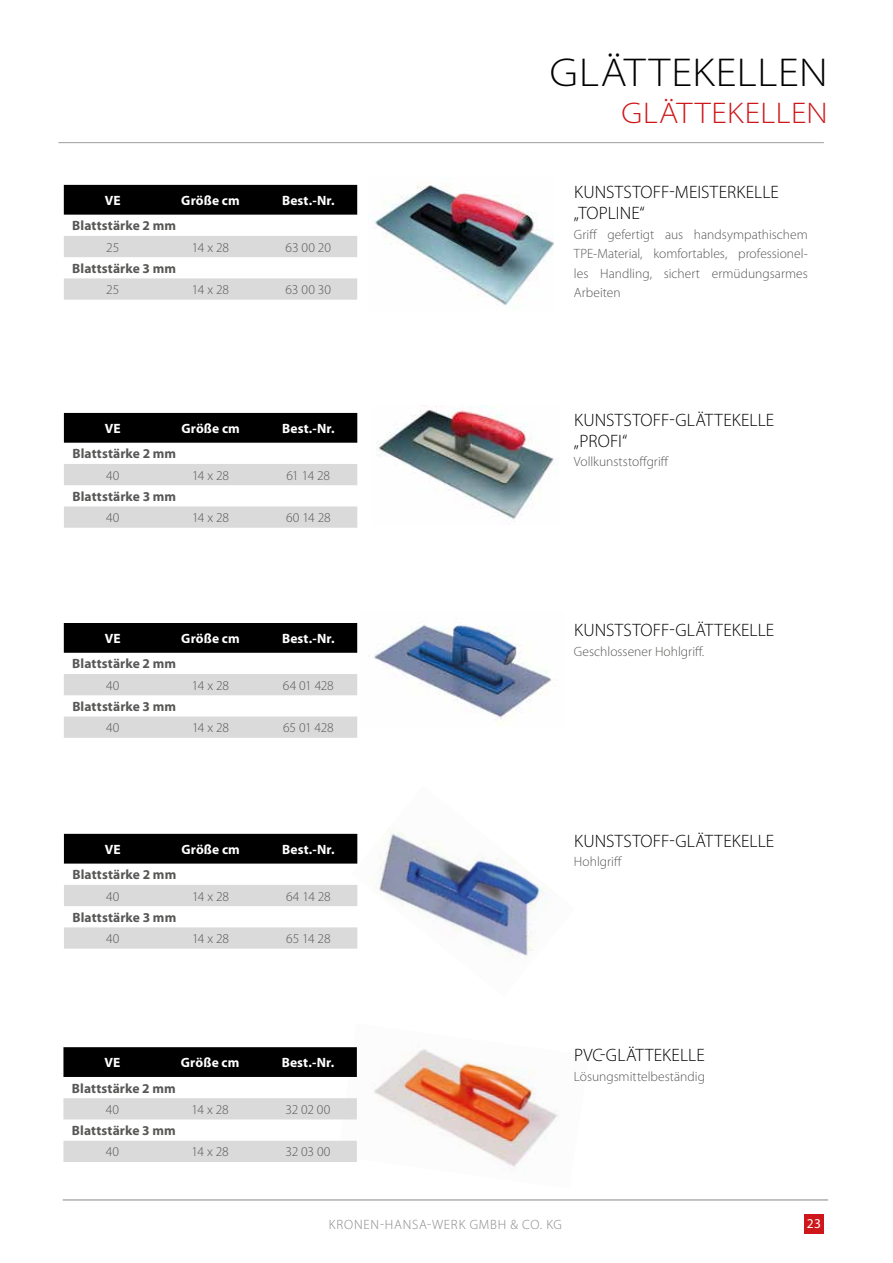
<style>
.page{position:relative;width:893px;height:1263px;background:#fff}
.page>*{position:absolute;margin:0;border:0;box-sizing:border-box;transform-origin:0 0}
.t1{font:300 semi-expanded 40.5px "Myriad Pro";letter-spacing:.02em;color:#000}
.t2{font:300 semi-expanded 30px "Myriad Pro";letter-spacing:.02em;color:#cd171a}
.t3{font:300 18px/21px "Myriad Pro";letter-spacing:.01em;color:#000}
.t4{font:300 13.5px/19.5px "Myriad Pro";color:#575756;text-align:justify}
.t5{font:700 13.5px "Myriad Pro";letter-spacing:.01em;color:#575756}
.t6{font:700 13.5px "Myriad Pro";letter-spacing:.01em;color:#fff}
.t7{font:300 13.5px "Myriad Pro";letter-spacing:.06em;color:#878787}
.t8{font:13.5px "Myriad Pro";color:#fff}
</style>
<div class="page">
<hr style="left:63px;top:1199px;width:765px;height:1px;background:#878787">
<div style="left:804px;top:1214px;width:20px;height:20px;background:#cd171a"></div>
<hr style="left:58px;top:142px;width:766px;height:1px;background:#9d9d9c">
<img style="left:374px;top:1049px;width:184px;height:118px">
<img style="left:373px;top:624px;width:179px;height:100px">
<img style="left:351px;top:829px;width:195px;height:129px">
<img style="left:373px;top:185px;width:180px;height:121px">
<img style="left:376px;top:405px;width:178px;height:117px">
<svg style="left:63px;top:1047px;width:294px;height:30px;background:#020202"></svg>
<svg style="left:63px;top:1098px;width:294px;height:64px"></svg>
<div style="left:64px;top:623px;width:293px;height:30px;background:#000"></div>
<svg style="left:64px;top:674px;width:293px;height:64px"></svg>
<div style="left:64px;top:834px;width:293px;height:29px;background:#000"></div>
<svg style="left:64px;top:885px;width:293px;height:64px"></svg>
<div style="left:64px;top:185px;width:293px;height:30px;background:#000"></div>
<svg style="left:64px;top:236px;width:293px;height:64px"></svg>
<div style="left:64px;top:413px;width:293px;height:30px;background:#000"></div>
<svg style="left:64px;top:464px;width:293px;height:64px"></svg>
<p class="t6" style="left:105px;top:191px;width:17px">VE</p>
<p class="t6" style="left:181px;top:191px;width:60px">Größe cm</p>
<p class="t6" style="left:282px;top:191px;width:54px">Best.-Nr.</p>
<p class="t5" style="left:72px;top:217px;width:105px">Blattstärke 2 mm</p>
<p class="t4" style="left:106px;top:237px;width:15px">25</p>
<p class="t4" style="left:192px;top:237px;width:39px">14 x 28</p>
<p class="t4" style="left:286px;top:237px;width:47px">63 00 20</p>
<p class="t5" style="left:72px;top:259px;width:105px">Blattstärke 3 mm</p>
<p class="t4" style="left:106px;top:280px;width:15px">25</p>
<p class="t4" style="left:192px;top:280px;width:39px">14 x 28</p>
<p class="t4" style="left:286px;top:280px;width:47px">63 00 30</p>
<p class="t6" style="left:105px;top:419px;width:17px">VE</p>
<p class="t6" style="left:181px;top:419px;width:60px">Größe cm</p>
<p class="t6" style="left:282px;top:419px;width:54px">Best.-Nr.</p>
<p class="t5" style="left:72px;top:445px;width:105px">Blattstärke 2 mm</p>
<p class="t4" style="left:106px;top:465px;width:15px">40</p>
<p class="t4" style="left:192px;top:465px;width:39px">14 x 28</p>
<p class="t4" style="left:287px;top:465px;width:45px">61 14 28</p>
<p class="t5" style="left:72px;top:488px;width:105px">Blattstärke 3 mm</p>
<p class="t4" style="left:106px;top:508px;width:15px">40</p>
<p class="t4" style="left:192px;top:508px;width:39px">14 x 28</p>
<p class="t4" style="left:286px;top:508px;width:46px">60 14 28</p>
<p class="t6" style="left:105px;top:630px;width:17px">VE</p>
<p class="t6" style="left:181px;top:630px;width:60px">Größe cm</p>
<p class="t6" style="left:282px;top:630px;width:54px">Best.-Nr.</p>
<p class="t5" style="left:72px;top:655px;width:105px">Blattstärke 2 mm</p>
<p class="t4" style="left:106px;top:675px;width:15px">40</p>
<p class="t4" style="left:192px;top:675px;width:39px">14 x 28</p>
<p class="t4" style="left:283px;top:675px;width:53px">64 01 428</p>
<p class="t5" style="left:72px;top:698px;width:105px">Blattstärke 3 mm</p>
<p class="t4" style="left:106px;top:718px;width:15px">40</p>
<p class="t4" style="left:192px;top:718px;width:39px">14 x 28</p>
<p class="t4" style="left:283px;top:718px;width:52px">65 01 428</p>
<p class="t6" style="left:105px;top:840px;width:17px">VE</p>
<p class="t6" style="left:181px;top:840px;width:60px">Größe cm</p>
<p class="t6" style="left:282px;top:840px;width:54px">Best.-Nr.</p>
<p class="t5" style="left:72px;top:866px;width:105px">Blattstärke 2 mm</p>
<p class="t4" style="left:106px;top:886px;width:15px">40</p>
<p class="t4" style="left:192px;top:886px;width:39px">14 x 28</p>
<p class="t4" style="left:286px;top:886px;width:46px">64 14 28</p>
<p class="t5" style="left:72px;top:908px;width:105px">Blattstärke 3 mm</p>
<p class="t4" style="left:106px;top:929px;width:15px">40</p>
<p class="t4" style="left:192px;top:929px;width:39px">14 x 28</p>
<p class="t4" style="left:286px;top:929px;width:46px">65 14 28</p>
<p class="t6" style="left:104px;top:1054px;width:17px">VE</p>
<p class="t6" style="left:181px;top:1054px;width:60px">Größe cm</p>
<p class="t6" style="left:282px;top:1054px;width:54px">Best.-Nr.</p>
<p class="t5" style="left:72px;top:1079px;width:105px">Blattstärke 2 mm</p>
<p class="t4" style="left:106px;top:1099px;width:15px">40</p>
<p class="t4" style="left:192px;top:1099px;width:39px">14 x 28</p>
<p class="t4" style="left:286px;top:1099px;width:46px">32 02 00</p>
<p class="t5" style="left:72px;top:1122px;width:105px">Blattstärke 3 mm</p>
<p class="t4" style="left:106px;top:1142px;width:15px">40</p>
<p class="t4" style="left:192px;top:1142px;width:39px">14 x 28</p>
<p class="t4" style="left:286px;top:1142px;width:46px">32 03 00</p>
<h1 class="t1" style="left:550px;top:48px;width:279px">GLÄTTEKELLEN</h1>
<h2 class="t2" style="left:621px;top:95px;width:208px">GLÄTTEKELLEN</h2>
<h3 class="t3" style="left:574px;top:181px;width:207px">KUNSTSTOFF-MEISTERKELLE „TOPLINE“</h3>
<p class="t4" style="left:574px;top:224px;width:235px">Griff gefertigt aus handsympathischem TPE-Material, komfortables, professionel&shy;les Handling, sichert ermüdungsarmes Arbeiten</p>
<h3 class="t3" style="left:574px;top:409px;width:202px">KUNSTSTOFF-GLÄTTEKELLE „PROFI“</h3>
<p class="t4" style="left:574px;top:452px;width:96px">Vollkunststoffgriff</p>
<h3 class="t3" style="left:574px;top:620px;width:202px">KUNSTSTOFF-GLÄTTEKELLE</h3>
<p class="t4" style="left:574px;top:641px;width:132px">Geschlossener Hohlgriff.</p>
<h3 class="t3" style="left:574px;top:830px;width:202px">KUNSTSTOFF-GLÄTTEKELLE</h3>
<p class="t4" style="left:574px;top:852px;width:50px">Hohlgriff</p>
<h3 class="t3" style="left:574px;top:1044px;width:132px">PVC-GLÄTTEKELLE</h3>
<p class="t4" style="left:574px;top:1066px;width:133px">Lösungsmittelbeständig</p>
<p class="t7" style="left:329px;top:1216px;width:235px">KRONEN-HANSA-WERK GMBH &amp; CO. KG</p>
<p class="t8" style="left:807px;top:1215px;width:16px">23</p>
</div>
